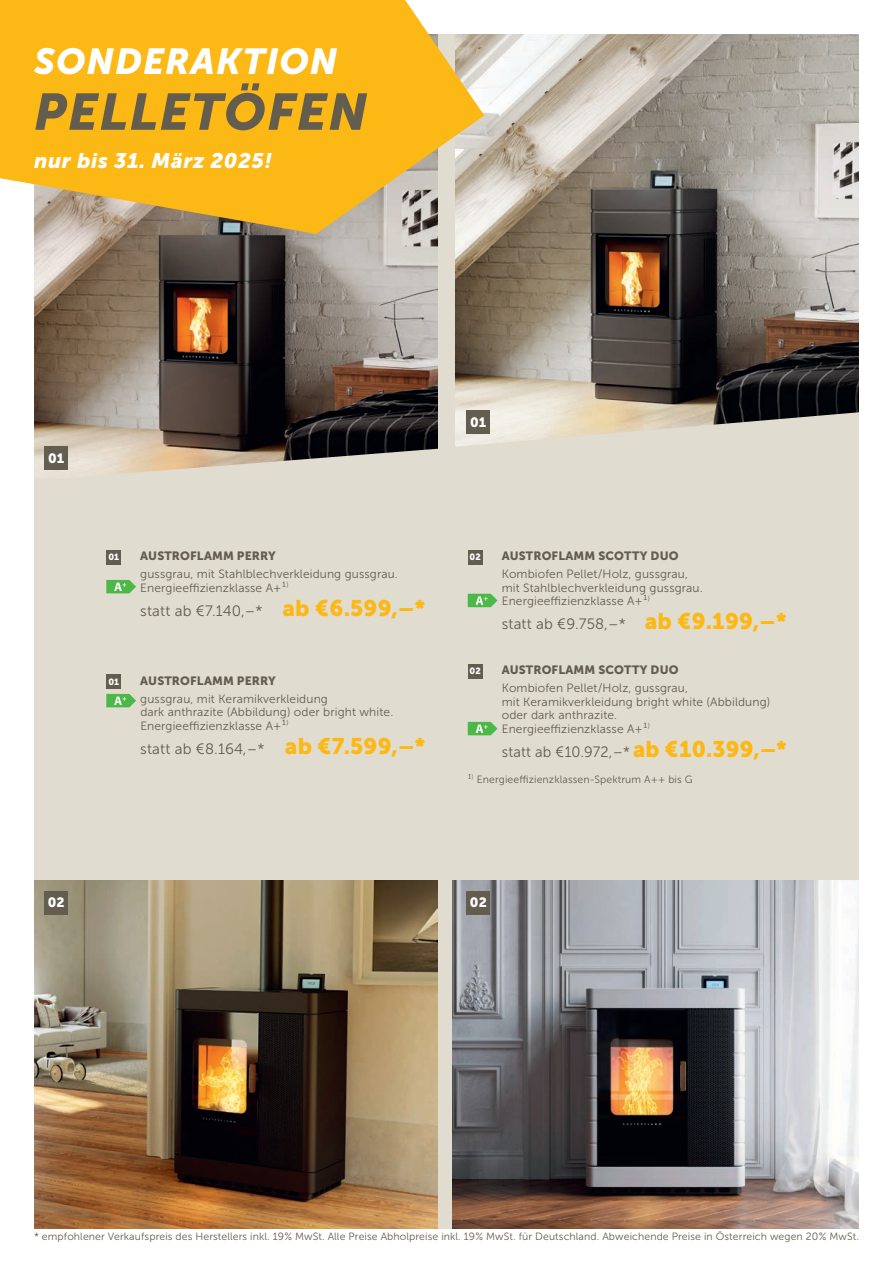
<style>
.page{position:relative;width:893px;height:1263px;background:#fff}
.page>*{position:absolute;margin:0;border:0;box-sizing:border-box;transform-origin:0 0}
.t1{font:italic 51px "Museo Sans 900";letter-spacing:.03em;color:#635d4f}
.t2{font:italic 36px "Museo Sans 900";letter-spacing:.03em;color:#fff}
.t3{font:italic 21px "Museo Sans 900";letter-spacing:.03em;color:#fff}
.t4{font:15px "Museo Sans 300";letter-spacing:.01em;color:#635d4f}
.t5{font:13.5px "Museo Sans 900";letter-spacing:.005em;color:#fff}
.t6{font:12px/13.5px "Museo Sans 300";letter-spacing:.01em;color:#635d4f}
.t7{font:12px "Museo Sans 900";letter-spacing:.01em;color:#635d4f}
.t8{font:10.5px "Museo Sans 300";letter-spacing:.01em;color:#635d4f}
.t9{font:9px "Museo Sans 900";letter-spacing:.005em;color:#fff}
.s1{font-family:"Museo Sans 900";font-size:22.5px;color:#fcb814}
</style>
<div class="page">
<div style="left:34px;top:34px;width:825px;height:1195px;background:#e1dcd0"></div>
<img style="left:455px;top:34px;width:404px;height:413px">
<img style="left:34px;top:234px;width:404px;height:240px">
<img style="left:34px;top:880px;width:404px;height:349px">
<img style="left:453px;top:880px;width:406px;height:349px">
<svg style="left:0;top:0;width:484px;height:234px;background:#f1b935"></svg>
<div style="left:468px;top:550px;width:15px;height:14px;background:#635d4f"></div>
<div style="left:468px;top:664px;width:15px;height:14px;background:#635d4f"></div>
<div style="left:106px;top:550px;width:15px;height:14px;background:#635d4f"></div>
<div style="left:106px;top:674px;width:15px;height:15px;background:#635d4f"></div>
<svg style="left:106px;top:580px;width:30px;height:13px"></svg>
<svg style="left:106px;top:694px;width:30px;height:13px"></svg>
<svg style="left:468px;top:594px;width:29px;height:13px"></svg>
<svg style="left:468px;top:722px;width:29px;height:13px"></svg>
<div style="left:45px;top:447px;width:23px;height:23px;background:#635d4f"></div>
<div style="left:45px;top:891px;width:23px;height:23px;background:#635d4f"></div>
<div style="left:467px;top:410px;width:23px;height:24px;background:#635d4f"></div>
<div style="left:467px;top:891px;width:23px;height:23px;background:#635d4f"></div>
<h2 class="t2" style="left:34px;top:41px;width:305px">SONDERAKTION</h2>
<h1 class="t1" style="left:34px;top:83px;width:335px">PELLETÖFEN</h1>
<h3 class="t3" style="left:34px;top:149px;width:239px">nur bis 31. März 2025!</h3>
<p class="t5" style="left:48px;top:451px;width:18px">01</p>
<p class="t5" style="left:470px;top:414px;width:18px">01</p>
<p class="t9" style="left:108px;top:552px;width:12px">01</p>
<p class="t7" style="left:140px;top:549px;width:137px">AUSTROFLAMM PERRY</p>
<p class="t6" style="left:140px;top:567px;width:259px">gussgrau, mit Stahlblechverkleidung gussgrau.<br>Energieeffizienzklasse A+ ¹<sup>)</sup></p>
<p class="t4" style="left:140px;top:602px;width:286px">statt ab € 7.140,–* <span class="s1">ab € 6.599,–*</span></p>
<p class="t9" style="left:108px;top:677px;width:12px">01</p>
<p class="t7" style="left:140px;top:674px;width:137px">AUSTROFLAMM PERRY</p>
<p class="t6" style="left:140px;top:692px;width:254px">gussgrau, mit Keramikverkleidung<br>dark anthrazite (Abbildung) oder bright white.<br>Energieeffizienzklasse A+ ¹<sup>)</sup></p>
<p class="t4" style="left:140px;top:740px;width:286px">statt ab € 8.164,–* <span class="s1">ab €7.599,–*</span></p>
<p class="t9" style="left:470px;top:552px;width:13px">02</p>
<p class="t7" style="left:502px;top:549px;width:178px">AUSTROFLAMM SCOTTY DUO</p>
<p class="t6" style="left:502px;top:567px;width:203px">Kombiofen Pellet/Holz, gussgrau, mit Stahlblechverkleidung gussgrau.<br>Energieeffizienzklasse A+ ¹<sup>)</sup></p>
<p class="t4" style="left:502px;top:616px;width:286px">statt ab € 9.758,–* <span class="s1">ab € 9.199,–*</span></p>
<p class="t9" style="left:470px;top:666px;width:13px">02</p>
<p class="t7" style="left:502px;top:663px;width:178px">AUSTROFLAMM SCOTTY DUO</p>
<p class="t6" style="left:502px;top:681px;width:270px">Kombiofen Pellet/Holz, gussgrau,<br>mit Keramikverkleidung bright white (Abbildung) oder dark anthrazite.<br>Energieeffizienzklasse A+ ¹<sup>)</sup></p>
<p class="t4" style="left:502px;top:743px;width:286px">statt ab € 10.972,–* <span class="s1">ab € 10.399,–*</span></p>
<p class="t8" style="left:468px;top:773px;width:227px">¹<sup>)</sup> Energieeffizienzklassen-Spektrum A++ bis G</p>
<p class="t5" style="left:48px;top:895px;width:18px">02</p>
<p class="t5" style="left:470px;top:895px;width:18px">02</p>
<p class="t8" style="left:34px;top:1230px;width:826px">* empfohlener Verkaufspreis des Herstellers inkl. 19 % MwSt. Alle Preise Abholpreise inkl. 19 % MwSt. für Deutschland. Abweichende Preise in Österreich wegen 20 % MwSt.</p>
</div>
